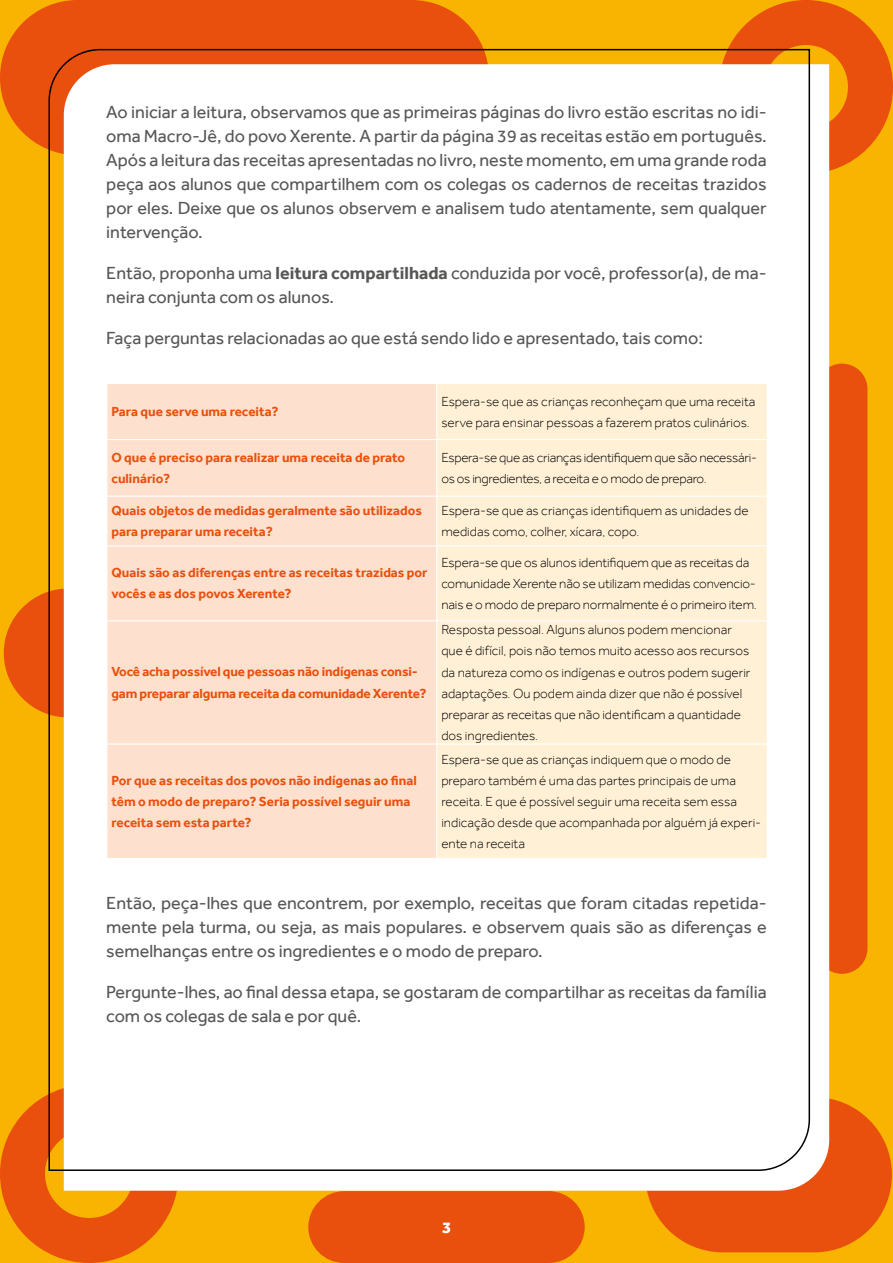
<style>
.page{position:relative;width:893px;height:1263px;background:#f8b400}
.page>*{position:absolute;margin:0;border:0;box-sizing:border-box;transform-origin:0 0}
.t1{font:18px/24px "Effra";color:#575756;text-align:justify}
.t2{font:800 16.5px "Effra";color:#fff}
.t3{font:300 13.5px/21px "Effra";color:#000}
.t4{font:700 13.5px/21px "Effra";color:#e9500e}
.t5{font:300 13.5px/21px "Effra";letter-spacing:-.02em;color:#000}
.s1{font-weight:700}
</style>
<div class="page">
<div style="left:0;top:0;width:489px;height:155px;background:#e9500e;border-radius:78px"></div>
<div style="left:645px;top:1097px;width:247px;height:155px;background:#e9500e;border-radius:78px"></div>
<div style="left:816px;top:364px;width:51px;height:610px;background:#e9500e;border-radius:26px"></div>
<div style="left:308px;top:1191px;width:277px;height:72px;background:#e9500e;border-radius:36px"></div>
<svg style="left:0;top:66px;width:1px;height:24px"></svg>
<div style="left:719px;top:0;width:174px;height:174px;border:45px solid #e9500e;border-radius:50%"></div>
<div style="left:0;top:1084px;width:179px;height:179px;border:45px solid #e9500e;border-radius:50%"></div>
<div style="left:4px;top:588px;width:129px;height:129px;background:#e9500e;border-radius:50%"></div>
<div style="left:64px;top:64px;width:765px;height:1127px;background:#fff"></div>
<div style="left:48px;top:48px;width:763px;height:1124px;background:#fff"></div>
<div style="left:107px;top:384px;width:329px;height:474px;background:#fde1ce"></div>
<div style="left:437px;top:384px;width:330px;height:474px;background:#fff0d6"></div>
<hr style="left:106px;top:383px;width:331px;height:1px;background:#fff">
<hr style="left:106px;top:384px;width:1px;height:55px;background:#fff">
<hr style="left:437px;top:383px;width:330px;height:1px;background:#fff">
<hr style="left:436px;top:384px;width:1px;height:55px;background:#fff">
<hr style="left:106px;top:439px;width:331px;height:1px;background:#fff">
<hr style="left:106px;top:440px;width:1px;height:55px;background:#fff">
<hr style="left:437px;top:439px;width:330px;height:1px;background:#fff">
<hr style="left:436px;top:440px;width:1px;height:55px;background:#fff">
<hr style="left:106px;top:495px;width:331px;height:2px;background:#fff">
<hr style="left:106px;top:497px;width:1px;height:48px;background:#fff">
<hr style="left:437px;top:495px;width:330px;height:2px;background:#fff">
<hr style="left:436px;top:497px;width:1px;height:48px;background:#fff">
<hr style="left:106px;top:545px;width:331px;height:2px;background:#fff">
<hr style="left:106px;top:547px;width:1px;height:73px;background:#fff">
<hr style="left:437px;top:545px;width:330px;height:2px;background:#fff">
<hr style="left:436px;top:547px;width:1px;height:73px;background:#fff">
<hr style="left:106px;top:620px;width:331px;height:1px;background:#fff">
<hr style="left:106px;top:621px;width:1px;height:122px;background:#fff">
<hr style="left:437px;top:620px;width:330px;height:1px;background:#fff">
<hr style="left:436px;top:621px;width:1px;height:122px;background:#fff">
<hr style="left:106px;top:743px;width:331px;height:2px;background:#fff">
<hr style="left:106px;top:745px;width:1px;height:113px;background:#fff">
<hr style="left:437px;top:743px;width:330px;height:2px;background:#fff">
<hr style="left:436px;top:745px;width:1px;height:113px;background:#fff">
<hr style="left:106px;top:858px;width:331px;height:1px;background:#fff">
<hr style="left:437px;top:858px;width:330px;height:1px;background:#fff">
<p class="t1" style="left:106px;top:100px;width:662px">Ao iniciar a leitura, observamos que as primeiras páginas do livro estão escritas no idi&shy;oma Macro-Jê, do povo Xerente. A partir da página 39 as receitas estão em português.<br>Após a leitura das receitas apresentadas no livro, neste momento, em uma grande roda peça aos alunos que compartilhem com os colegas os cadernos de receitas trazidos por eles. Deixe que os alunos observem e analisem tudo atentamente, sem qualquer intervenção.</p>
<p class="t1" style="left:106px;top:261px;width:662px">Então, proponha uma <span class="s1">leitura compartilhada</span> conduzida por você, professor(a), de ma&shy;neira conjunta com os alunos.</p>
<p class="t1" style="left:106px;top:326px;width:598px">Faça perguntas relacionadas ao que está sendo lido e apresentado, tais como:</p>
<p class="t4" style="left:111px;top:401px;width:169px">Para que serve uma receita?</p>
<p class="t3" style="left:441px;top:390px;width:316px">Espera-se que as crianças reconheçam que uma receita serve para ensinar pessoas a fazerem pratos culinários.</p>
<p class="t4" style="left:111px;top:447px;width:295px">O que é preciso para realizar uma receita de prato culinário?</p>
<p class="t5" style="left:441px;top:447px;width:317px">Espera-se que as crianças identifiquem que são necessári&shy;os os ingredientes, a receita e o modo de preparo.</p>
<p class="t4" style="left:111px;top:500px;width:312px">Quais objetos de medidas geralmente são utilizados para preparar uma receita?</p>
<p class="t3" style="left:441px;top:500px;width:309px">Espera-se que as crianças identifiquem as unidades de medidas como, colher, xícara, copo.</p>
<p class="t4" style="left:111px;top:562px;width:318px">Quais são as diferenças entre as receitas trazidas por vocês e as dos povos Xerente?</p>
<p class="t3" style="left:441px;top:552px;width:317px">Espera-se que os alunos identifiquem que as receitas da comunidade Xerente não se utilizam medidas convencio&shy;nais e o modo de preparo normalmente é o primeiro item.</p>
<p class="t4" style="left:111px;top:661px;width:317px">Você acha possível que pessoas não indígenas consi&shy;gam preparar alguma receita da comunidade Xerente?</p>
<p class="t4" style="left:111px;top:770px;width:307px">Por que as receitas dos povos não indígenas ao final têm o modo de preparo? Seria possível seguir uma receita sem esta parte?</p>
<p class="t3" style="left:441px;top:619px;width:311px">Resposta pessoal. Alguns alunos podem mencionar que é difícil, pois não temos muito acesso aos recursos da natureza como os indígenas e outros podem sugerir adaptações. Ou podem ainda dizer que não é possível preparar as receitas que não identificam a quantidade dos ingredientes.</p>
<p class="t3" style="left:441px;top:749px;width:321px">Espera-se que as crianças indiquem que o modo de preparo também é uma das partes principais de uma receita. E que é possível seguir uma receita sem essa indicação desde que acompanhada por alguém já experi&shy;ente na receita</p>
<p class="t1" style="left:106px;top:891px;width:662px">Então, peça-lhes que encontrem, por exemplo, receitas que foram citadas repetida&shy;mente pela turma, ou seja, as mais populares. e observem quais são as diferenças e semelhanças entre os ingredientes e o modo de preparo.</p>
<p class="t1" style="left:106px;top:980px;width:662px">Pergunte-lhes, ao final dessa etapa, se gostaram de compartilhar as receitas da família com os colegas de sala e por quê.</p>
<p class="t2" style="left:442px;top:1217px;width:11px">3</p>
</div>
